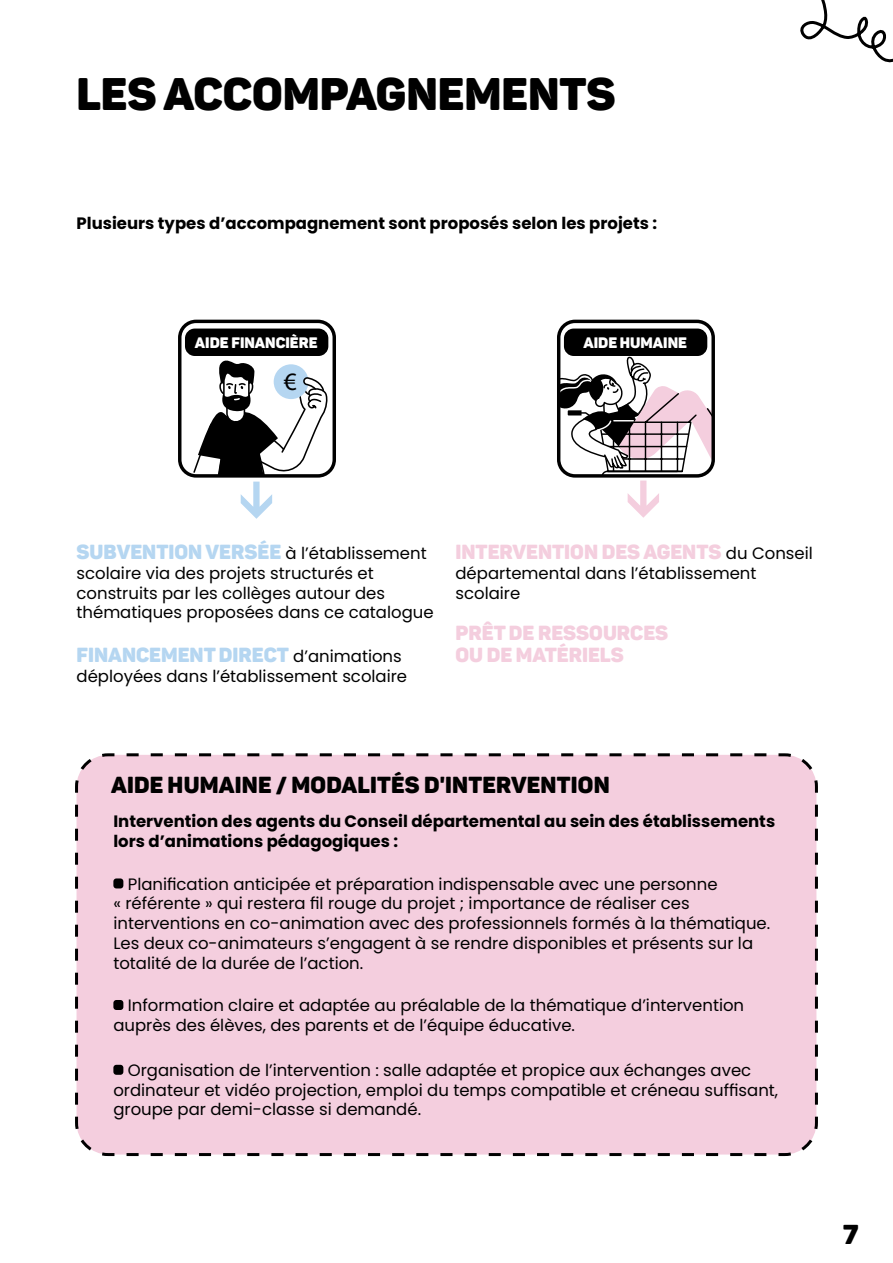
<style>
.page{position:relative;width:893px;height:1263px;background:#fff}
.page>*{position:absolute;margin:0;border:0;box-sizing:border-box;transform-origin:0 0}
.t1{font:45px "Panton Black Caps";color:#000}
.t2{font:900 27px "Panton";color:#000}
.t3{font:25.2px "Myriad Pro";color:#000}
.t4{font:22.95px "Panton Black Caps";letter-spacing:.01em;color:#000}
.t5{font:20.1px "Panton Black Caps";color:#b5d6f1}
.t6{font:20.1px/21.9px "Panton Black Caps";color:#f4cede}
.t7{font:16.5px/19.8px "Poppins";color:#000}
.t8{font:700 16.5px/19.8px "Poppins";color:#000}
.t9{font:15px "Panton Black Caps";color:#fff}
.s1{font-family:"Poppins";font-size:16.5px;color:#000}
</style>
<div class="page">
<svg style="left:800px;top:0;width:93px;height:63px"></svg>
<svg style="left:192px;top:360px;width:137px;height:114px"></svg>
<div style="left:178px;top:320px;width:158px;height:158px;border:3px solid #000;border-radius:16px"></div>
<div style="left:185px;top:329px;width:143px;height:27px;background:#000;border-radius:10px"></div>
<svg style="left:559px;top:321px;width:154px;height:155px"></svg>
<div style="left:557px;top:320px;width:158px;height:158px;border:3px solid #000;border-radius:16px"></div>
<div style="left:564px;top:329px;width:143px;height:27px;background:#000;border-radius:10px"></div>
<div style="left:75px;top:753px;width:743px;height:404px;background:#f4cede"></div>
<div style="left:113px;top:878px;width:10px;height:10px;background:#000;border-radius:3px"></div>
<div style="left:113px;top:1000px;width:10px;height:10px;background:#000;border-radius:3px"></div>
<div style="left:113px;top:1065px;width:10px;height:10px;background:#000;border-radius:3px"></div>
<svg style="left:241px;top:482px;width:31px;height:37px"></svg>
<svg style="left:559px;top:355px;width:154px;height:163px"></svg>
<h1 class="t1" style="left:77px;top:65px;width:541px">LES ACCOMPAGNEMENTS</h1>
<p class="t8" style="left:77px;top:213px;width:582px">Plusieurs types d’accompagnement sont proposés selon les projets :</p>
<p class="t9" style="left:195px;top:333px;width:124px">AIDE FINANCIÈRE</p>
<h3 class="t3" style="left:284px;top:366px;width:14px">€</h3>
<p class="t9" style="left:583px;top:333px;width:105px">AIDE HUMAINE</p>
<p class="t5" style="left:77px;top:539px;width:352px">SUBVENTION VERSÉE <span class="s1">à l’établissement</span></p>
<p class="t7" style="left:77px;top:563px;width:359px">scolaire via des projets structurés et construits par les collèges autour des thématiques proposées dans ce catalogue</p>
<p class="t5" style="left:77px;top:642px;width:327px">FINANCEMENT DIRECT <span class="s1">d’animations</span></p>
<p class="t7" style="left:77px;top:666px;width:332px">déployées dans l’établissement scolaire</p>
<p class="t6" style="left:455px;top:541px;width:359px">INTERVENTION DES AGENTS <span class="s1">du Conseil</span></p>
<p class="t7" style="left:455px;top:563px;width:302px">départemental dans l’établissement scolaire</p>
<p class="t6" style="left:455px;top:622px;width:214px">PRÊT DE RESSOURCES<br>OU DE MATÉRIELS</p>
<h3 class="t4" style="left:111px;top:770px;width:500px">AIDE HUMAINE / MODALITÉS D'INTERVENTION</h3>
<p class="t8" style="left:113px;top:812px;width:663px">Intervention des agents du Conseil départemental au sein des établissements lors d’animations pédagogiques :</p>
<p class="t7" style="left:113px;top:874px;width:658px;text-indent:14px">Planification anticipée et préparation indispensable avec une personne<br>« référente » qui restera fil rouge du projet ; importance de réaliser ces interventions en co-animation avec des professionnels formés à la thématique.<br>Les deux co-animateurs s’engagent à se rendre disponibles et présents sur la totalité de la durée de l’action.</p>
<p class="t7" style="left:113px;top:995px;width:632px;text-indent:14px">Information claire et adaptée au préalable de la thématique d’intervention auprès des élèves, des parents et de l’équipe éducative.</p>
<p class="t7" style="left:113px;top:1060px;width:666px;text-indent:14px">Organisation de l’intervention : salle adaptée et propice aux échanges avec ordinateur et vidéo projection, emploi du temps compatible et créneau suffisant, groupe par demi-classe si demandé.</p>
<h2 class="t2" style="left:843px;top:1217px;width:17px">7</h2>
</div>
